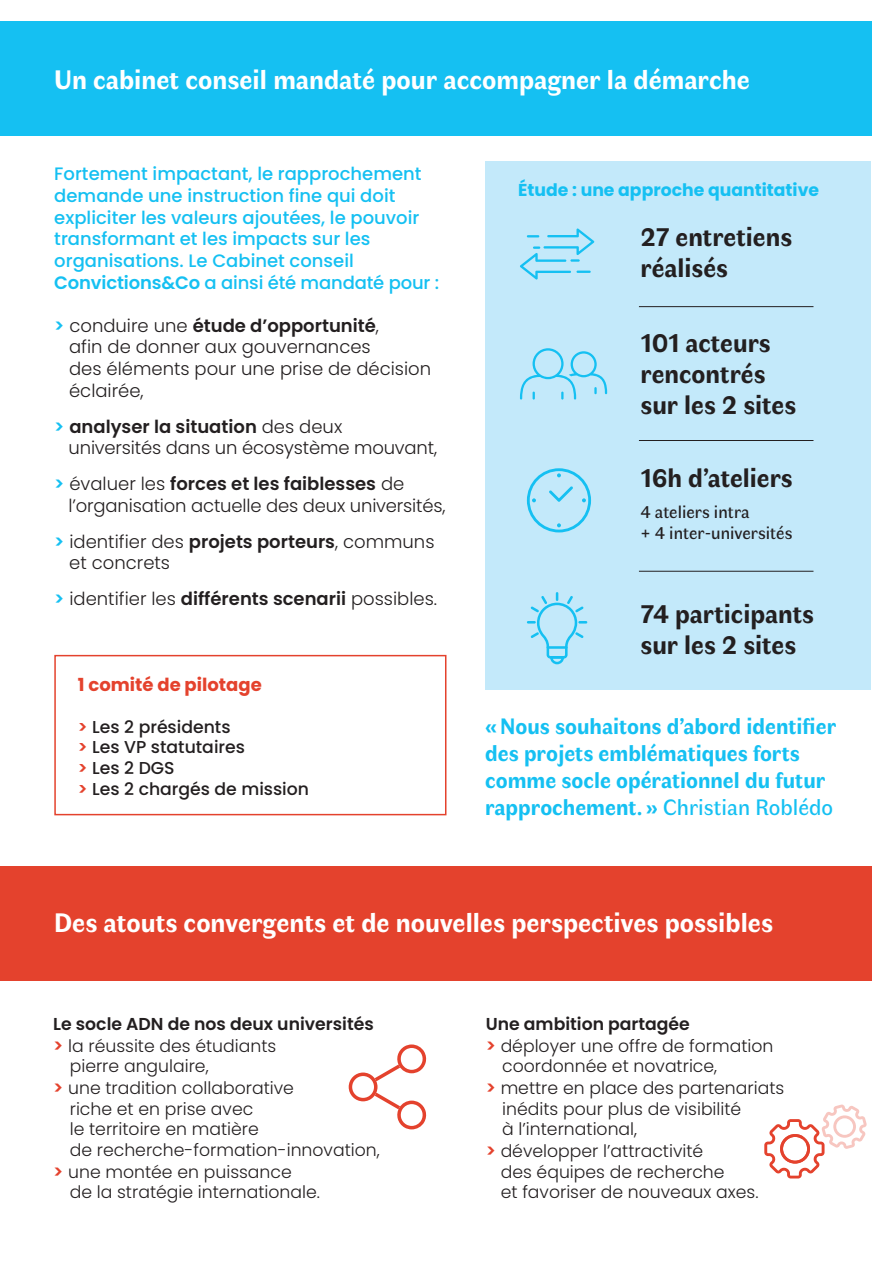
<style>
.page{position:relative;width:893px;height:1263px;background:#fff}
.page>*{position:absolute;margin:0;border:0;box-sizing:border-box;transform-origin:0 0}
.t1{font:700 27px "Faune Text";color:#fff}
.t2{font:700 26.4px/30.8px "Faune Text";color:#231f20}
.t3{font:700 22.5px/27px "Faune Text";color:#15c0f2}
.t4{font:300 18px/21.6px "Poppins";color:#231f20}
.t5{font:500 18px/21.6px "Poppins";color:#15c0f2}
.t6{font:700 18px "Poppins";color:#e4422d}
.t7{font:17.55px/21.1px "Faune Text";color:#231f20}
.t8{font:300 17.25px "Poppins";color:#231f20}
.t9{font:500 17.25px/20.7px "Poppins";color:#231f20}
.t10{font:600 17.25px "Poppins";color:#231f20}
.t11{font:700 17.25px "Poppins";color:#15c0f2}
.s1{font-weight:600}
.s2{font-weight:600;color:#15c0f2}
.s3{font-weight:600;color:#e4422d}
.s4{font-weight:400}
.s5{font-weight:600;font-size:18px;color:#e4422d}
</style>
<div class="page">
<div style="left:0;top:21px;width:872px;height:115px;background:#15c0f2"></div>
<div style="left:0;top:866px;width:872px;height:115px;background:#e4422d"></div>
<div style="left:54px;top:655px;width:392px;height:160px;border:2px solid #e4422d"></div>
<div style="left:485px;top:162px;width:385px;height:528px;background:#c3e9fa"></div>
<hr style="left:639px;top:306px;width:174px;height:1px;background:#231f20">
<hr style="left:639px;top:440px;width:174px;height:1px;background:#231f20">
<hr style="left:639px;top:571px;width:174px;height:1px;background:#231f20">
<svg style="left:520px;top:228px;width:74px;height:51px"></svg>
<svg style="left:520px;top:348px;width:87px;height:52px"></svg>
<svg style="left:527px;top:592px;width:60px;height:72px"></svg>
<svg style="left:527px;top:468px;width:64px;height:64px"></svg>
<svg style="left:349px;top:1044px;width:78px;height:85px"></svg>
<svg style="left:764px;top:1104px;width:103px;height:74px"></svg>
<h1 class="t1" style="left:54px;top:61px;width:697px">Un cabinet conseil mandaté pour accompagner la démarche</h1>
<p class="t5" style="left:54px;top:163px;width:386px">Fortement impactant, le rapprochement demande une instruction fine qui doit expliciter les valeurs ajoutées, le pouvoir transformant et les impacts sur les organisations. Le Cabinet conseil <span class="s1">Convictions&amp;Co</span> a ainsi été mandaté pour :</p>
<p class="t4" style="left:69px;top:315px;width:364px;text-indent:-15px"><span class="s2">&gt;</span> conduire une <span class="s1">étude d’opportunité</span>,<br>afin de donner aux gouvernances<br>des éléments pour une prise de décision éclairée,</p>
<p class="t4" style="left:69px;top:415px;width:370px;text-indent:-14px"><span class="s2">&gt;</span> <span class="s1">analyser la situation</span> des deux universités dans un écosystème mouvant,</p>
<p class="t4" style="left:69px;top:473px;width:379px;text-indent:-14px"><span class="s2">&gt;</span> évaluer les <span class="s1">forces et les faiblesses</span> de l’organisation actuelle des deux universités,</p>
<p class="t4" style="left:69px;top:531px;width:367px;text-indent:-15px"><span class="s2">&gt;</span> identifier des <span class="s1">projets porteurs</span>, communs et concrets</p>
<p class="t4" style="left:54px;top:588px;width:384px"><span class="s2">&gt;</span> identifier les <span class="s1">différents scenarii</span> possibles.</p>
<p class="t6" style="left:78px;top:674px;width:185px">1 comité de pilotage</p>
<p class="t9" style="left:78px;top:716px;width:233px"><span class="s3">&gt;</span> Les 2 présidents<br><span class="s3">&gt;</span> Les VP statutaires<br><span class="s3">&gt;</span> Les 2 DGS<br><span class="s3">&gt;</span> Les 2 chargés de mission</p>
<p class="t11" style="left:518px;top:180px;width:302px">Étude : une approche quantitative</p>
<h2 class="t2" style="left:641px;top:220px;width:153px">27 entretiens réalisés</h2>
<h2 class="t2" style="left:641px;top:327px;width:157px">101 acteurs rencontrés sur les 2 sites</h2>
<h2 class="t2" style="left:641px;top:461px;width:154px">16h d’ateliers</h2>
<p class="t7" style="left:641px;top:501px;width:153px">4 ateliers intra<br>+ 4 inter-universités</p>
<h2 class="t2" style="left:641px;top:597px;width:175px">74 participants sur les 2 sites</h2>
<h3 class="t3" style="left:485px;top:712px;width:352px">«Nous souhaitons d’abord identifier des projets emblématiques forts comme socle opérationnel du futur rapprochement.» <span class="s4">Christian Roblédo</span></h3>
<h1 class="t1" style="left:54px;top:903px;width:720px">Des atouts convergents et de nouvelles perspectives possibles</h1>
<p class="t10" style="left:53px;top:1014px;width:322px">Le socle ADN de nos deux universités</p>
<p class="t8" style="left:53px;top:1035px;width:225px"><span class="s5">&gt;</span> la réussite des étudiants</p>
<p class="t8" style="left:70px;top:1056px;width:140px">pierre angulaire,</p>
<p class="t8" style="left:53px;top:1078px;width:242px"><span class="s5">&gt;</span> une tradition collaborative</p>
<p class="t8" style="left:70px;top:1098px;width:185px">riche et en prise avec</p>
<p class="t8" style="left:70px;top:1119px;width:191px">le territoire en matière</p>
<p class="t8" style="left:70px;top:1140px;width:311px">de recherche-formation-innovation,</p>
<p class="t8" style="left:53px;top:1161px;width:240px"><span class="s5">&gt;</span> une montée en puissance</p>
<p class="t8" style="left:70px;top:1182px;width:252px">de la stratégie internationale.</p>
<p class="t10" style="left:486px;top:1014px;width:206px">Une ambition partagée</p>
<p class="t8" style="left:486px;top:1035px;width:289px"><span class="s5">&gt;</span> déployer une offre de formation</p>
<p class="t8" style="left:502px;top:1056px;width:217px">coordonnée et novatrice,</p>
<p class="t8" style="left:486px;top:1078px;width:300px"><span class="s5">&gt;</span> mettre en place des partenariats</p>
<p class="t8" style="left:502px;top:1098px;width:241px">inédits pour plus de visibilité</p>
<p class="t8" style="left:502px;top:1119px;width:136px">à l’international,</p>
<p class="t8" style="left:486px;top:1141px;width:219px"><span class="s5">&gt;</span> développer l’attractivité</p>
<p class="t8" style="left:501px;top:1161px;width:225px">des équipes de recherche</p>
<p class="t8" style="left:501px;top:1182px;width:259px">et favoriser de nouveaux axes.</p>
</div>
